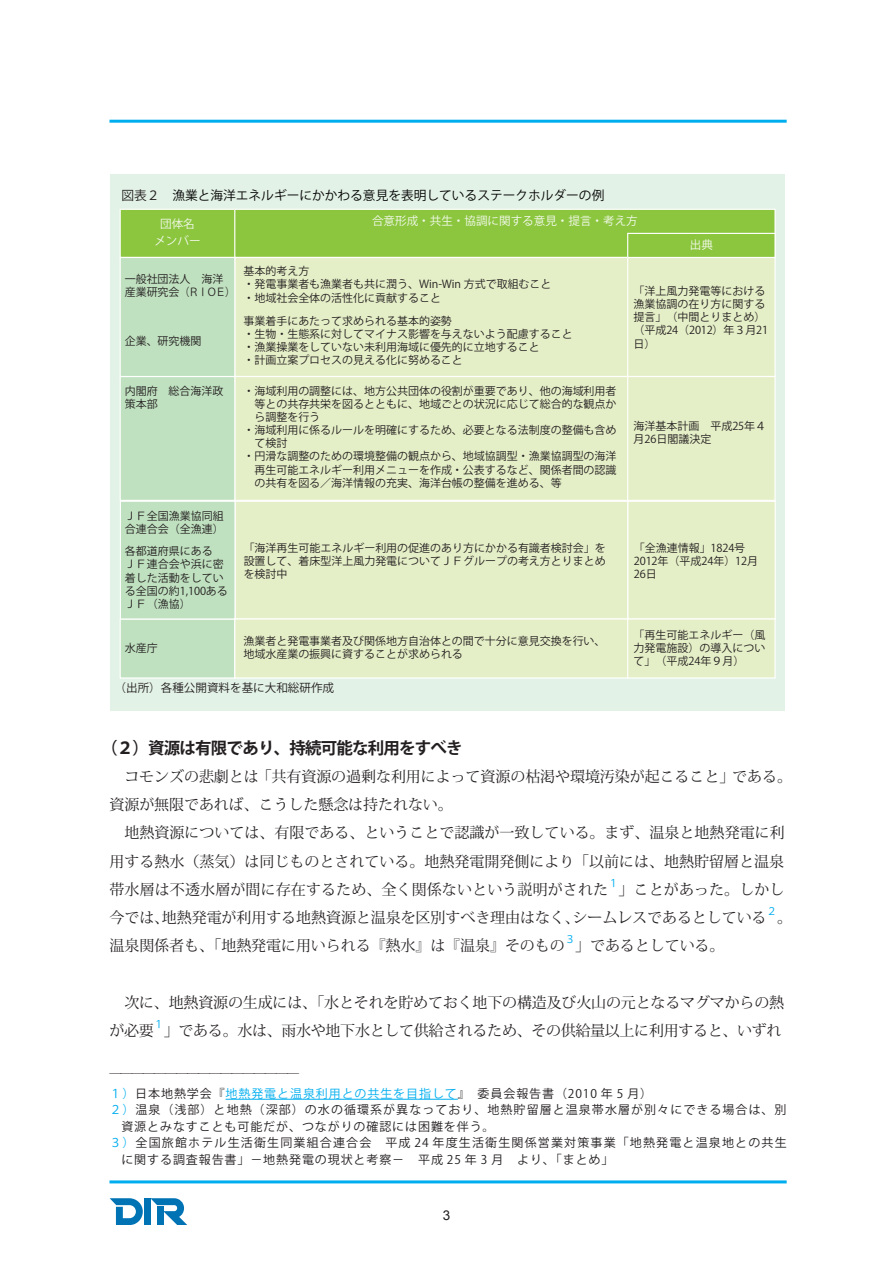
<style>
.page{position:relative;width:893px;height:1263px;background:#fff}
.page>*{position:absolute;margin:0;border:0;box-sizing:border-box;transform-origin:0 0}
.t1{font:700 16.5px "Koz Go Pro";letter-spacing:-.05em;color:#231f20}
.t2{font:15px/28.2px "Koz Min Pro";letter-spacing:-.005em;color:#231f20}
.t3{font:13.5px "Arial";color:#231f20}
.t4{font:12.75px "Koz Go Pro";color:#030303}
.t5{font:12px/19.5px "Koz Go Pro";letter-spacing:.09em;color:#231f20}
.t6{font:11.55px/17.2px "Koz Go Pro";color:#f4f9ed;text-align:center}
.t7{font:11.55px "Koz Go Pro";color:#231f20}
.t8{font:10.95px/13.2px "Koz Go Pro";color:#231f20}
.t9{font:10.5px "Koz Go Pro";color:#00aeef}
.s1{color:#231f20}
.s2{color:#00aeef}
</style>
<div class="page">
<hr style="left:109px;top:120px;width:678px;height:3px;background:#00aeef">
<hr style="left:109px;top:1180px;width:678px;height:3px;background:#00aeef">
<svg style="left:110px;top:1198px;width:33px;height:27px"></svg>
<div style="left:144px;top:1198px;width:7px;height:27px;background:#0073b5"></div>
<svg style="left:151px;top:1198px;width:36px;height:27px"></svg>
<div style="left:111px;top:174px;width:674px;height:537px;background:#e3f2e7"></div>
<div style="left:120px;top:209px;width:115px;height:48px;background:#8bc63e"></div>
<div style="left:120px;top:209px;width:115px;height:49px;border:1px solid #fff"></div>
<div style="left:235px;top:209px;width:540px;height:48px;background:#8bc63e"></div>
<div style="left:234px;top:209px;width:542px;height:49px;border:1px solid #fff"></div>
<div style="left:235px;top:257px;width:393px;height:119px;background:#e5efc7"></div>
<div style="left:234px;top:257px;width:394px;height:120px;border:1px solid #fff"></div>
<div style="left:235px;top:376px;width:393px;height:124px;background:#e5efc7"></div>
<div style="left:234px;top:376px;width:394px;height:125px;border:1px solid #fff"></div>
<div style="left:235px;top:501px;width:393px;height:118px;background:#e5efc7"></div>
<div style="left:628px;top:257px;width:147px;height:119px;background:#e5efc7"></div>
<div style="left:627px;top:257px;width:149px;height:120px;border:1px solid #fff"></div>
<div style="left:628px;top:376px;width:147px;height:124px;background:#e5efc7"></div>
<div style="left:627px;top:376px;width:149px;height:125px;border:1px solid #fff"></div>
<div style="left:628px;top:501px;width:147px;height:118px;background:#e5efc7"></div>
<div style="left:627px;top:501px;width:149px;height:119px;border:1px solid #fff"></div>
<div style="left:120px;top:619px;width:115px;height:59px;background:#c0e1c0"></div>
<div style="left:120px;top:618px;width:115px;height:60px;border:1px solid #fff"></div>
<div style="left:235px;top:619px;width:393px;height:59px;background:#e5efc7"></div>
<div style="left:234px;top:618px;width:394px;height:60px;border:1px solid #fff"></div>
<div style="left:628px;top:619px;width:147px;height:59px;background:#e5efc7"></div>
<div style="left:627px;top:618px;width:149px;height:60px;border:1px solid #fff"></div>
<div style="left:627px;top:233px;width:149px;height:25px;border:1px solid #fff"></div>
<div style="left:120px;top:376px;width:115px;height:124px;background:#c0e1c0"></div>
<div style="left:120px;top:376px;width:115px;height:125px;border:1px solid #fff"></div>
<div style="left:120px;top:501px;width:115px;height:118px;background:#c0e1c0"></div>
<div style="left:120px;top:501px;width:116px;height:119px;border:1px solid #fff"></div>
<div style="left:120px;top:257px;width:115px;height:119px;background:#c0e1c0"></div>
<div style="left:120px;top:257px;width:115px;height:120px;border:1px solid #fff"></div>
<hr style="left:226px;top:1099px;width:232px;height:1px;background:#00aeef">
<p class="t4" style="left:122px;top:187px;width:484px"><span class="s1">図表２　</span>漁業と海洋エネルギーにかかわる意見を表明しているステークホルダーの例</p>
<p class="t6" style="left:154px;top:215px;width:48px">団体名メンバー</p>
<p class="t6" style="left:372px;top:213px;width:267px">合意形成・共生・協調に関する意見・提言・考え方</p>
<p class="t8" style="left:125px;top:273px;width:112px">一般社団法人 海洋産業研究会（ＲＩＯＥ）</p>
<p class="t8" style="left:125px;top:335px;width:78px">企業、研究機関</p>
<p class="t8" style="left:125px;top:384px;width:100px">内閣府 総合海洋政策本部</p>
<p class="t8" style="left:243px;top:384px;width:375px">・海域利用の調整には、地方公共団体の役割が重要であり、他の海域利用者</p>
<p class="t6" style="left:690px;top:236px;width:25px">出典</p>
<p class="t8" style="left:243px;top:265px;width:310px">基本的考え方<br>・発電事業者も漁業者も共に潤う、Win-Win 方式で取組むこと・地域社会全体の活性化に貢献すること</p>
<p class="t8" style="left:243px;top:315px;width:331px">事業着手にあたって求められる基本的姿勢<br>・生物・生態系に対してマイナス影響を与えないよう配慮すること・漁業操業をしていない未利用海域に優先的に立地すること<br>・計画立案プロセスの見える化に努めること</p>
<p class="t8" style="left:634px;top:284px;width:136px">「洋上風力発電等における漁業協調の在り方に関する提言」（中間とりまとめ）（平成24（2012）年３月21日）</p>
<p class="t8" style="left:254px;top:397px;width:364px">等との共存共栄を図るとともに、地域ごとの状況に応じて総合的な観点か</p>
<p class="t8" style="left:254px;top:411px;width:67px">ら調整を行う</p>
<p class="t8" style="left:243px;top:424px;width:375px">・海域利用に係るルールを明確にするため、必要となる法制度の整備も含め</p>
<p class="t8" style="left:254px;top:437px;width:34px">て検討</p>
<p class="t8" style="left:243px;top:450px;width:375px">・円滑な調整のための環境整備の観点から、地域協調型・漁業協調型の海洋</p>
<p class="t8" style="left:254px;top:463px;width:364px">再生可能エネルギー利用メニューを作成・公表するなど、関係者間の認識</p>
<p class="t8" style="left:254px;top:476px;width:309px">の共有を図る／海洋情報の充実、海洋台帳の整備を進める、等</p>
<p class="t8" style="left:634px;top:419px;width:134px">海洋基本計画 平成25年４月26日閣議決定</p>
<p class="t8" style="left:125px;top:509px;width:100px">ＪＦ全国漁業協同組合連合会（全漁連）</p>
<p class="t8" style="left:125px;top:545px;width:104px">各都道府県にある<br>ＪＦ連合会や浜に密着した活動をしている全国の約1,100ある<br>ＪＦ（漁協）</p>
<p class="t8" style="left:125px;top:641px;width:34px">水産庁</p>
<p class="t8" style="left:243px;top:635px;width:364px">漁業者と発電事業者及び関係地方自治体との間で十分に意見交換を行い、地域水産業の振興に資することが求められる</p>
<p class="t8" style="left:634px;top:628px;width:133px;text-align:justify">「再生可能エネルギー（風力発電施設）の導入について」（平成24年９月）</p>
<p class="t8" style="left:244px;top:541px;width:364px;text-align:justify">「海洋再生可能エネルギー利用の促進のあり方にかかる有識者検討会」を設置して、着床型洋上風力発電についてＪＦグループの考え方とりまとめを検討中</p>
<p class="t8" style="left:634px;top:541px;width:126px">「全漁連情報」1824号<br>2012年（平成24年）12月<br>26日</p>
<p class="t7" style="left:115px;top:681px;width:221px">（出所）各種公開資料を基に大和総研作成</p>
<h1 class="t1" style="left:101px;top:737px;width:363px">（２）資源は有限であり、持続可能な利用をすべき</h1>
<h2 class="t2" style="left:109px;top:762px;width:684px;text-indent:15px">コモンズの悲劇とは「共有資源の過剰な利用によって資源の枯渇や環境汚染が起こること」である。資源が無限であれば、こうした懸念は持たれない。</h2>
<h2 class="t2" style="left:109px;top:818px;width:677px;text-align:justify;text-indent:15px">地熱資源については、有限である、ということで認識が一致している。まず、温泉と地熱発電に利用する熱水（蒸気）は同じものとされている。地熱発電開発側により「以前には、地熱貯留層と温泉帯水層は不透水層が間に存在するため、全く関係ないという説明がされた</h2>
<p class="t9" style="left:608px;top:876px;width:12px">１</p>
<h2 class="t2" style="left:109px;top:874px;width:677px;text-indent:509px">」ことがあった。しかし今では、地熱発電が利用する地熱資源と温泉を区別すべき理由はなく、シームレスであるとしている</h2>
<p class="t9" style="left:766px;top:904px;width:12px">２</p>
<h2 class="t2" style="left:777px;top:903px;width:16px">。</h2>
<h2 class="t2" style="left:109px;top:931px;width:457px">温泉関係者も、「地熱発電に用いられる『熱水』は『温泉』そのもの</h2>
<p class="t9" style="left:565px;top:933px;width:12px">３</p>
<h2 class="t2" style="left:575px;top:931px;width:151px">」であるとしている。</h2>
<h2 class="t2" style="left:109px;top:987px;width:676px;text-indent:15px">次に、地熱資源の生成には、「水とそれを貯めておく地下の構造及び火山の元となるマグマからの熱が必要</h2>
<p class="t9" style="left:154px;top:1017px;width:12px">１</p>
<h2 class="t2" style="left:164px;top:1015px;width:619px">」である。水は、雨水や地下水として供給されるため、その供給量以上に利用すると、いずれ</h2>
<p class="t5" style="left:109px;top:1064px;width:544px">―――――――――――――――――<br><span class="s2">１）</span>日本地熱学会『<span class="s2">地熱発電と温泉利用との共生を目指して</span>』　委員会報告書（2010 年 5 月）</p>
<p class="t5" style="left:109px;top:1100px;width:679px"><span class="s2">２）</span>温泉（浅部）と地熱（深部）の水の循環系が異なっており、地熱貯留層と温泉帯水層が別々にできる場合は、別</p>
<p class="t5" style="left:121px;top:1117px;width:375px">資源とみなすことも可能だが、つながりの確認には困難を伴う。</p>
<p class="t5" style="left:109px;top:1133px;width:679px"><span class="s2">３）</span>全国旅館ホテル生活衛生同業組合連合会　平成 24 年度生活衛生関係営業対策事業「地熱発電と温泉地との共生</p>
<p class="t5" style="left:121px;top:1150px;width:494px">に関する調査報告書」－地熱発電の現状と考察－　平成 25 年 3 月　より、「まとめ」</p>
<p class="t3" style="left:443px;top:1206px;width:9px">3</p>
</div>
